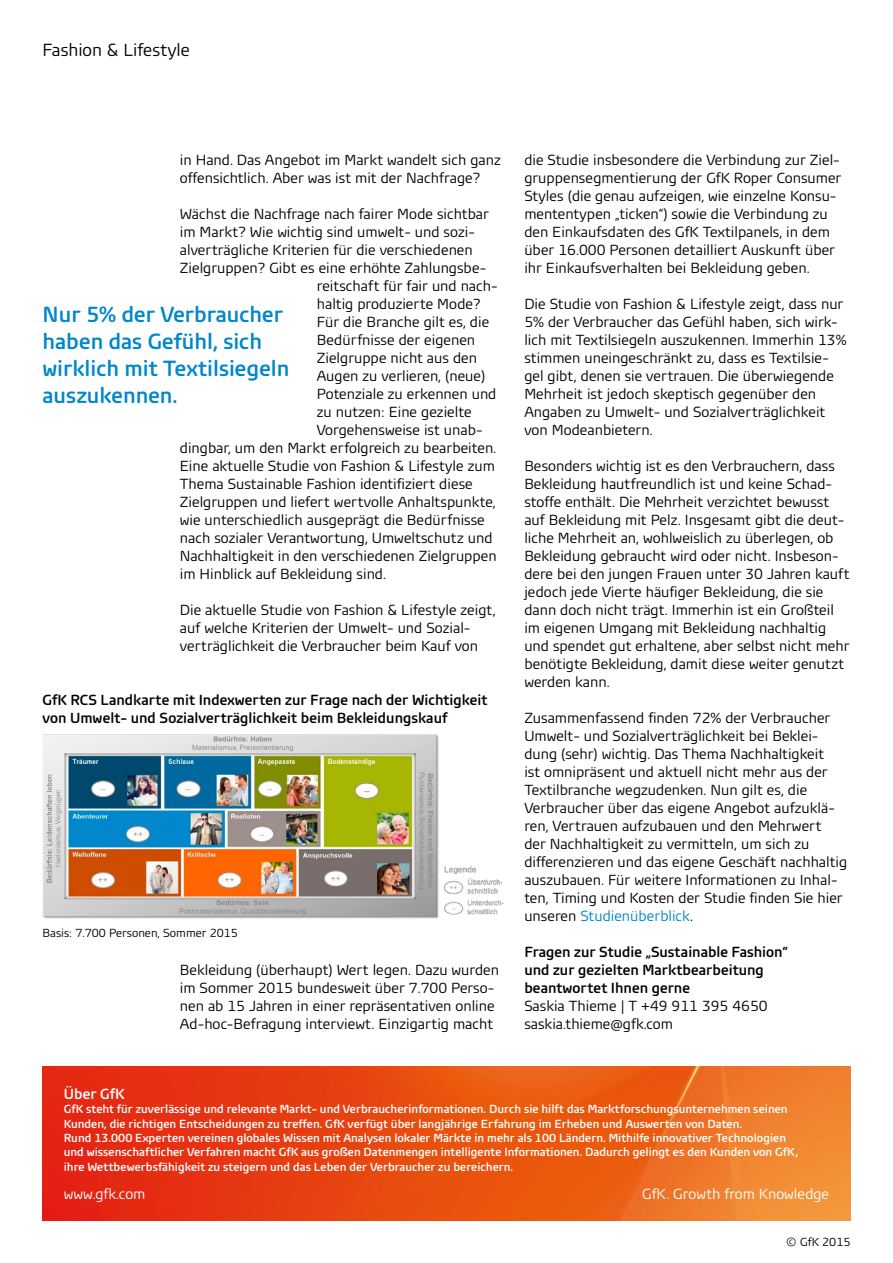
<style>
.page{position:relative;width:893px;height:1263px;background:#fff}
.page>*{position:absolute;margin:0;border:0;box-sizing:border-box;transform-origin:0 0}
.t1{font:700 22.5px/27px "Insightprint";color:#0087cc}
.t2{font:18px "Insightprint";color:#000}
.t3{font:15px/18px "Insightprint";color:#000}
.t4{font:700 15px/18px "Insightprint";color:#000}
.t5{font:15px "Insightprint";color:#fff}
.t6{font:700 15px "Insightprint";color:#fff}
.t7{font:700 12px/14.4px "Insightprint";color:#fff}
.t8{font:12px "Insightprint";color:#000}
.s1{color:#0087cc}
</style>
<div class="page">
<img style="left:43px;top:1066px;width:807px;height:154px">
<img style="left:43px;top:734px;width:461px;height:185px">
<p class="t2" style="left:43px;top:39px;width:149px">Fashion &amp; Lifestyle</p>
<p class="t3" style="left:180px;top:150px;width:322px">in Hand. Das Angebot im Markt wandelt sich ganz offensichtlich. Aber was ist mit der Nachfrage?</p>
<p class="t3" style="left:180px;top:204px;width:311px">Wächst die Nachfrage nach fairer Mode sichtbar</p>
<p class="t3" style="left:180px;top:222px;width:297px">im Markt? Wie wichtig sind umwelt- und sozi-</p>
<p class="t3" style="left:180px;top:240px;width:294px">alverträgliche Kriterien für die verschiedenen</p>
<p class="t3" style="left:180px;top:258px;width:308px">Zielgruppen? Gibt es eine erhöhte Zahlungsbe-</p>
<p class="t3" style="left:317px;top:276px;width:182px">reitschaft für fair und nach-</p>
<p class="t3" style="left:317px;top:294px;width:165px">haltig produzierte Mode?</p>
<p class="t3" style="left:317px;top:312px;width:174px">Für die Branche gilt es, die</p>
<p class="t3" style="left:317px;top:330px;width:160px">Bedürfnisse der eigenen</p>
<p class="t3" style="left:317px;top:348px;width:162px">Zielgruppe nicht aus den</p>
<p class="t3" style="left:317px;top:366px;width:170px">Augen zu verlieren, (neue)</p>
<p class="t3" style="left:317px;top:384px;width:181px">Potenziale zu erkennen und</p>
<p class="t3" style="left:317px;top:402px;width:156px">zu nutzen: Eine gezielte</p>
<p class="t3" style="left:317px;top:420px;width:167px">Vorgehensweise ist unab-</p>
<p class="t3" style="left:180px;top:438px;width:318px">dingbar, um den Markt erfolgreich zu bearbeiten.</p>
<p class="t3" style="left:180px;top:456px;width:316px">Eine aktuelle Studie von Fashion &amp; Lifestyle zum</p>
<p class="t3" style="left:180px;top:474px;width:294px">Thema Sustainable Fashion identifiziert diese</p>
<p class="t3" style="left:180px;top:492px;width:317px">Zielgruppen und liefert wertvolle Anhaltspunkte,</p>
<p class="t3" style="left:180px;top:510px;width:306px">wie unterschiedlich ausgeprägt die Bedürfnisse</p>
<p class="t3" style="left:180px;top:528px;width:314px">nach sozialer Verantwortung, Umweltschutz und</p>
<p class="t3" style="left:180px;top:546px;width:318px">Nachhaltigkeit in den verschiedenen Zielgruppen</p>
<p class="t3" style="left:180px;top:564px;width:208px">im Hinblick auf Bekleidung sind.</p>
<p class="t3" style="left:180px;top:600px;width:317px">Die aktuelle Studie von Fashion &amp; Lifestyle zeigt, auf welche Kriterien der Umwelt- und Sozial&shy;verträglichkeit die Verbraucher beim Kauf von</p>
<h1 class="t1" style="left:43px;top:300px;width:249px">Nur 5% der Verbraucher haben das Gefühl, sich wirklich mit Textilsiegeln auszukennen.</h1>
<p class="t4" style="left:43px;top:690px;width:446px">GfK RCS Landkarte mit Indexwerten zur Frage nach der Wichtigkeit von Umwelt- und Sozialverträglichkeit beim Bekleidungskauf</p>
<p class="t8" style="left:43px;top:925px;width:197px">Basis: 7.700 Personen, Sommer 2015</p>
<p class="t3" style="left:180px;top:960px;width:321px">Bekleidung (überhaupt) Wert legen. Dazu wurden im Sommer 2015 bundesweit über 7.700 Perso&shy;nen ab 15 Jahren in einer repräsentativen online Ad-hoc-Befragung interviewt. Einzigartig macht</p>
<p class="t3" style="left:524px;top:150px;width:319px">die Studie insbesondere die Verbindung zur Ziel&shy;gruppensegmentierung der GfK Roper Consumer Styles (die genau aufzeigen, wie einzelne Konsu&shy;mententypen „ticken“) sowie die Verbindung zu den Einkaufsdaten des GfK Textilpanels, in dem über 16.000 Personen detailliert Auskunft über ihr Einkaufsverhalten bei Bekleidung geben.</p>
<p class="t3" style="left:524px;top:294px;width:324px">Die Studie von Fashion &amp; Lifestyle zeigt, dass nur 5% der Verbraucher das Gefühl haben, sich wirk&shy;lich mit Textilsiegeln auszukennen. Immerhin 13% stimmen uneingeschränkt zu, dass es Textilsie&shy;gel gibt, denen sie vertrauen. Die überwiegende Mehrheit ist jedoch skeptisch gegenüber den Angaben zu Umwelt- und Sozialverträglichkeit von Modeanbietern.</p>
<p class="t3" style="left:524px;top:456px;width:327px">Besonders wichtig ist es den Verbrauchern, dass Bekleidung hautfreundlich ist und keine Schad&shy;stoffe enthält. Die Mehrheit verzichtet bewusst auf Bekleidung mit Pelz. Insgesamt gibt die deut&shy;liche Mehrheit an, wohlweislich zu überlegen, ob Bekleidung gebraucht wird oder nicht. Insbeson&shy;dere bei den jungen Frauen unter 30 Jahren kauft jedoch jede Vierte häufiger Bekleidung, die sie dann doch nicht trägt. Immerhin ist ein Großteil im eigenen Umgang mit Bekleidung nachhaltig und spendet gut erhaltene, aber selbst nicht mehr benötigte Bekleidung, damit diese weiter genutzt werden kann.</p>
<p class="t3" style="left:524px;top:708px;width:324px">Zusammenfassend finden 72% der Verbraucher Umwelt- und Sozialverträglichkeit bei Beklei&shy;dung (sehr) wichtig. Das Thema Nachhaltigkeit<br>ist omnipräsent und aktuell nicht mehr aus der Textilbranche wegzudenken. Nun gilt es, die Verbraucher über das eigene Angebot aufzuklä&shy;ren, Vertrauen aufzubauen und den Mehrwert<br>der Nachhaltigkeit zu vermitteln, um sich zu differenzieren und das eigene Geschäft nachhaltig auszubauen. Für weitere Informationen zu Inhal&shy;ten, Timing und Kosten der Studie finden Sie hier unseren <span class="s1">Studienüberblick</span>.</p>
<p class="t4" style="left:524px;top:942px;width:265px">Fragen zur Studie „Sustainable Fashion“ und zur gezielten Marktbearbeitung beantwortet Ihnen gerne</p>
<p class="t3" style="left:524px;top:996px;width:245px">Saskia Thieme | T +49 911 395 4650 saskia.thieme@gfk.com</p>
<p class="t6" style="left:64px;top:1084px;width:62px">Über GfK</p>
<p class="t7" style="left:64px;top:1102px;width:736px">GfK steht für zuverlässige und relevante Markt- und Verbraucherinformationen. Durch sie hilft das Marktforschungsunternehmen seinen Kunden, die richtigen Entscheidungen zu treffen. GfK verfügt über langjährige Erfahrung im Erheben und Auswerten von Daten.<br>Rund 13.000 Experten vereinen globales Wissen mit Analysen lokaler Märkte in mehr als 100 Ländern. Mithilfe innovativer Technologien und wissenschaftlicher Verfahren macht GfK aus großen Datenmengen intelligente Informationen. Dadurch gelingt es den Kunden von GfK, ihre Wettbewerbsfähigkeit zu steigern und das Leben der Verbraucher zu bereichern.</p>
<p class="t5" style="left:64px;top:1185px;width:83px">www.gfk.com</p>
<p class="t5" style="left:642px;top:1185px;width:189px">GfK. Growth from Knowledge</p>
<p class="t8" style="left:786px;top:1235px;width:66px">© GfK 2015</p>
</div>
